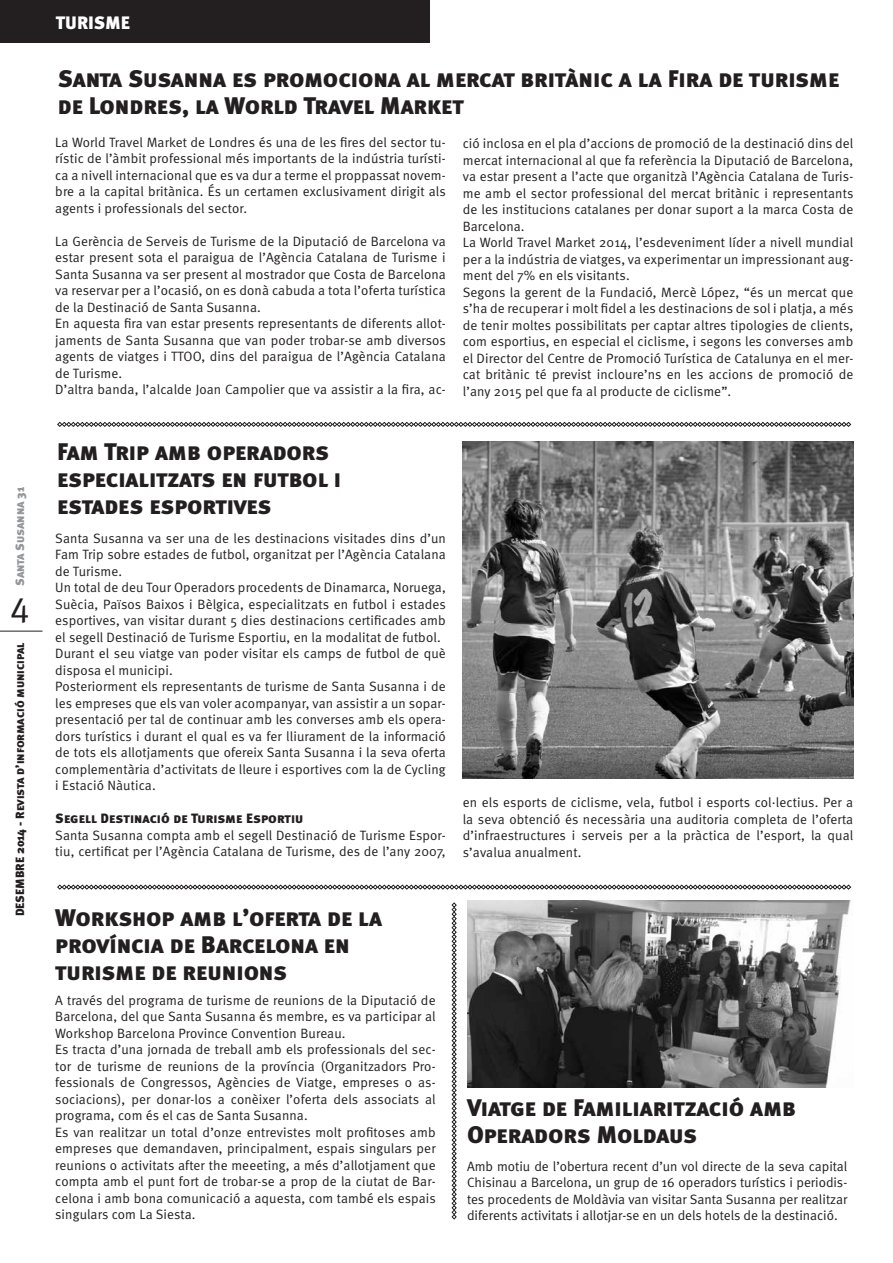
<style>
.page{position:relative;width:893px;height:1263px;background:#fff}
.page>*{position:absolute;margin:0;border:0;box-sizing:border-box;transform-origin:0 0}
.t1{font:36px "Meta Plus Normal Caps";color:#231f20}
.t2{font:24px/27px "Meta Black Caps";letter-spacing:-.005em;color:#231f20}
.t3{font:18px "Meta Black Caps";color:#fff}
.t4{font:13.5px/16.5px "Meta Normal";letter-spacing:.01em;color:#231f20}
.t5{font:13.5px "Meta Black Caps";letter-spacing:.005em;color:#231f20}
.t6{font:12px "Meta Black Caps";color:#231f20}
.t7{font:12px "Meta Black Caps";letter-spacing:-.015em;color:#939598}
</style>
<div class="page">
<div style="left:0;top:0;width:430px;height:43px;background:#231f20"></div>
<hr style="left:0;top:631px;width:43px;height:1px;background:#231f20">
<svg style="left:57px;top:422px;width:794px;height:5px"></svg>
<svg style="left:57px;top:884px;width:794px;height:6px"></svg>
<svg style="left:452px;top:902px;width:5px;height:317px"></svg>
<img style="left:467px;top:900px;width:384px;height:188px">
<img style="left:463px;top:442px;width:390px;height:336px">
<p class="t7" style="left:13px;top:586px;width:100px;rotate:-90deg">Santa Susanna 31</p>
<h1 class="t1" style="left:10px;top:588px;width:21px">4</h1>
<p class="t6" style="left:13px;top:916px;width:275px;rotate:-90deg">DESEMBRE 2014 - Revista d’informació municipal</p>
<h3 class="t3" style="left:56px;top:12px;width:76px">TURISME</h3>
<h2 class="t2" style="left:58px;top:65px;width:783px">Santa Susanna es promociona al mercat britànic a la Fira de turisme de Londres, la World Travel Market</h2>
<p class="t4" style="left:55px;top:134px;width:392px;text-align:justify">La World Travel Market de Londres és una de les fires del sector tu&shy;rístic de l’àmbit professional més importants de la indústria turísti&shy;ca a nivell internacional que es va dur a terme el proppassat novem&shy;bre a la capital britànica. És un certamen exclusivament dirigit als agents i professionals del sector.</p>
<p class="t4" style="left:55px;top:233px;width:392px">La Gerència de Serveis de Turisme de la Diputació de Barcelona va estar present sota el paraigua de l’Agència Catalana de Turisme i Santa Susanna va ser present al mostrador que Costa de Barcelona va reservar per a l’ocasió, on es donà cabuda a tota l’oferta turística de la Destinació de Santa Susanna.<br>En aquesta fira van estar presents representants de diferents allot&shy;jaments de Santa Susanna que van poder trobar-se amb diversos agents de viatges i TTOO, dins del paraigua de l’Agència Catalana de Turisme.<br>D’altra banda, l’alcalde Joan Campolier que va assistir a la fira, ac-</p>
<p class="t4" style="left:463px;top:135px;width:392px">ció inclosa en el pla d’accions de promoció de la destinació dins del mercat internacional al que fa referència la Diputació de Barcelona, va estar present a l’acte que organitzà l’Agència Catalana de Turis&shy;me amb el sector professional del mercat britànic i representants de les institucions catalanes per donar suport a la marca Costa de Barcelona.<br>La World Travel Market 2014, l’esdeveniment líder a nivell mundial per a la indústria de viatges, va experimentar un impressionant aug&shy;ment del 7% en els visitants.<br>Segons la gerent de la Fundació, Mercè López, “és un mercat que s’ha de recuperar i molt fidel a les destinacions de sol i platja, a més de tenir moltes possibilitats per captar altres tipologies de clients, com esportius, en especial el ciclisme, i segons les converses amb el Director del Centre de Promoció Turística de Catalunya en el mer&shy;cat britànic té previst incloure’ns en les accions de promoció de l’any 2015 pel que fa al producte de ciclisme”.</p>
<h2 class="t2" style="left:57px;top:438px;width:286px">Fam Trip amb operadors especialitzats en futbol i estades esportives</h2>
<p class="t4" style="left:55px;top:530px;width:392px">Santa Susanna va ser una de les destinacions visitades dins d’un Fam Trip sobre estades de futbol, organitzat per l’Agència Catalana de Turisme.<br>Un total de deu Tour Operadors procedents de Dinamarca, Noruega, Suècia, Països Baixos i Bèlgica, especialitzats en futbol i estades esportives, van visitar durant 5 dies destinacions certificades amb el segell Destinació de Turisme Esportiu, en la modalitat de futbol.<br>Durant el seu viatge van poder visitar els camps de futbol de què disposa el municipi.<br>Posteriorment els representants de turisme de Santa Susanna i de les empreses que els van voler acompanyar, van assistir a un sopar&shy;presentació per tal de continuar amb les converses amb els opera&shy;dors turístics i durant el qual es va fer lliurament de la informació de tots els allotjaments que ofereix Santa Susanna i la seva oferta complementària d’activitats de lleure i esportives com la de Cycling i Estació Nàutica.</p>
<p class="t5" style="left:55px;top:810px;width:250px">Segell Destinació de Turisme Esportiu</p>
<p class="t4" style="left:55px;top:827px;width:392px">Santa Susanna compta amb el segell Destinació de Turisme Espor&shy;tiu, certificat per l’Agència Catalana de Turisme, des de l’any 2007,</p>
<p class="t4" style="left:463px;top:794px;width:392px;text-align:justify">en els esports de ciclisme, vela, futbol i esports col·lectius. Per a la seva obtenció és necessària una auditoria completa de l’oferta d’infraestructures i serveis per a la pràctica de l’esport, la qual s’avalua anualment.</p>
<h2 class="t2" style="left:55px;top:904px;width:328px">Workshop amb l’oferta de la província de Barcelona en turisme de reunions</h2>
<p class="t4" style="left:55px;top:991px;width:382px">A través del programa de turisme de reunions de la Diputació de Barcelona, del que Santa Susanna és membre, es va participar al Workshop Barcelona Province Convention Bureau.<br>Es tracta d’una jornada de treball amb els professionals del sec&shy;tor de turisme de reunions de la província (Organitzadors Pro&shy;fessionals de Congressos, Agències de Viatge, empreses o as&shy;sociacions), per donar-los a conèixer l’oferta dels associats al programa, com és el cas de Santa Susanna.<br>Es van realitzar un total d’onze entrevistes molt profitoses amb empreses que demandaven, principalment, espais singulars per reunions o activitats after the meeeting, a més d’allotjament que compta amb el punt fort de trobar-se a prop de la ciutat de Bar&shy;celona i amb bona comunicació a aquesta, com també els espais singulars com La Siesta.</p>
<h2 class="t2" style="left:467px;top:1094px;width:330px">Viatge de Familiarització amb<br>Operadors Moldaus</h2>
<p class="t4" style="left:467px;top:1158px;width:382px;text-align:justify">Amb motiu de l’obertura recent d’un vol directe de la seva capital Chisinau a Barcelona, un grup de 16 operadors turístics i periodis&shy;tes procedents de Moldàvia van visitar Santa Susanna per realitzar diferents activitats i allotjar-se en un dels hotels de la destinació.</p>
</div>
